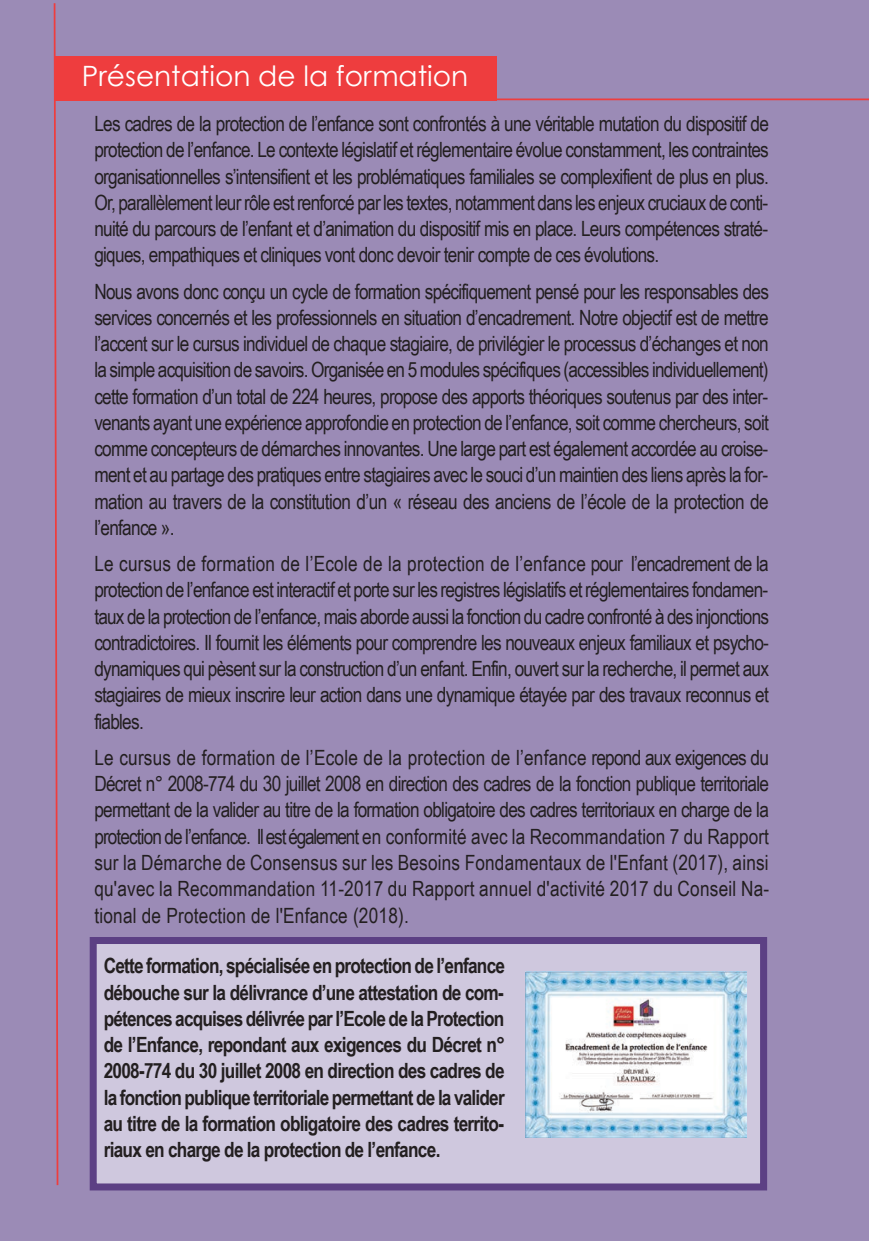
<style>
.page{position:relative;width:869px;height:1241px;background:#fff}
.page>*{position:absolute;margin:0;border:0;box-sizing:border-box;transform-origin:0 0}
.t1{font:28px "Century Gothic";color:#fff}
.t2{font:21px/26.2px "Arial Narrow";letter-spacing:-.035em;color:#231f20;text-align:justify}
.t3{font:700 21px/26.2px "Arial Narrow";letter-spacing:-.035em;color:#231f20;text-align:justify}
</style>
<div class="page">
<div style="left:0;top:0;width:868px;height:1240px;background:#9b8bb6"></div>
<svg style="left:53px;top:3px;width:6px;height:1183px"></svg>
<div style="left:54px;top:56px;width:442px;height:44px;background:#ee3d3e"></div>
<hr style="left:55px;top:98px;width:813px;height:2px;background:#ee3d3e">
<div style="left:97px;top:943px;width:662px;height:240px;background:#cfc8de"></div>
<div style="left:90px;top:936px;width:676px;height:254px;border:7px solid #5c4084"></div>
<img style="left:525px;top:971px;width:220px;height:166px">
<h1 class="t1" style="left:82px;top:58px;width:388px">Présentation de la formation</h1>
<p class="t2" style="left:94px;top:110px;width:675px">Les cadres de la protection de l’enfance sont confrontés à une véritable mutation du dispositif de protection de l’enfance. Le contexte législatif et réglementaire évolue constamment, les contraintes organisationnelles s’intensifient et les problématiques familiales se complexifient de plus en plus.<br>Or, parallèlement leur rôle est renforcé par les textes, notamment dans les enjeux cruciaux de conti&shy;nuité du parcours de l’enfant et d’animation du dispositif mis en place. Leurs compétences straté&shy;giques, empathiques et cliniques vont donc devoir tenir compte de ces évolutions.</p>
<p class="t2" style="left:94px;top:278px;width:675px">Nous avons donc conçu un cycle de formation spécifiquement pensé pour les responsables des services concernés et les professionnels en situation d’encadrement. Notre objectif est de mettre l’accent sur le cursus individuel de chaque stagiaire, de privilégier le processus d’échanges et non la simple acquisition de savoirs. Organisée en 5 modules spécifiques (accessibles individuellement) cette formation d’un total de 224 heures, propose des apports théoriques soutenus par des inter&shy;venants ayant une expérience approfondie en protection de l’enfance, soit comme chercheurs, soit comme concepteurs de démarches innovantes. Une large part est également accordée au croise&shy;ment et au partage des pratiques entre stagiaires avec le souci d’un maintien des liens après la for&shy;mation au travers de la constitution d’un « réseau des anciens de l’école de la protection de l’enfance ».</p>
<p class="t2" style="left:94px;top:550px;width:675px">Le cursus de formation de l’Ecole de la protection de l’enfance pour l’encadrement de la protection de l’enfance est interactif et porte sur les registres législatifs et réglementaires fondamen&shy;taux de la protection de l’enfance, mais aborde aussi la fonction du cadre confronté à des injonctions contradictoires. Il fournit les éléments pour comprendre les nouveaux enjeux familiaux et psycho&shy;dynamiques qui pèsent sur la construction d’un enfant. Enfin, ouvert sur la recherche, il permet aux stagiaires de mieux inscrire leur action dans une dynamique étayée par des travaux reconnus et fiables.</p>
<p class="t2" style="left:94px;top:744px;width:676px">Le cursus de formation de l’Ecole de la protection de l’enfance repond aux exigences du Décret n° 2008-774 du 30 juillet 2008 en direction des cadres de la fonction publique territoriale permettant de la valider au titre de la formation obligatoire des cadres territoriaux en charge de la protection de l’enfance. Il est également en conformité avec la Recommandation 7 du Rapport sur la Démarche de Consensus sur les Besoins Fondamentaux de l'Enfant (2017), ainsi qu'avec la Recommandation 11-2017 du Rapport annuel d'activité 2017 du Conseil Na&shy;tional de Protection de l'Enfance (2018).</p>
<p class="t3" style="left:104px;top:952px;width:402px">Cette formation, spécialisée en protection de l’enfance débouche sur la délivrance d’une attestation de com&shy;pétences acquises délivrée par l’ecole de la Protection de l’enfance, repondant aux exigences du décret n° 2008-774 du 30 juillet 2008 en direction des cadres de la fonction publique territoriale permettant de la valider au titre de la formation obligatoire des cadres territo&shy;riaux en charge de la protection de l’enfance.</p>
</div>
